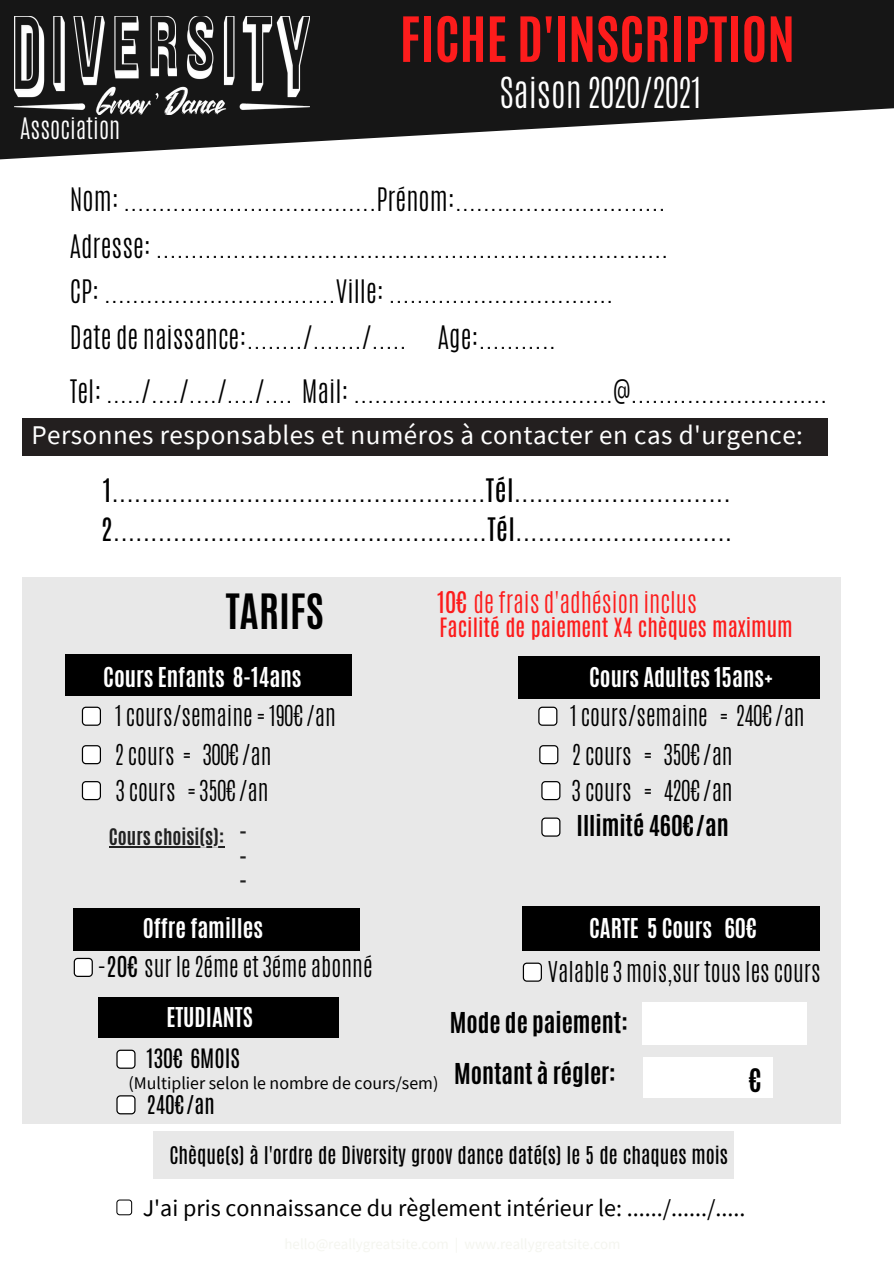
<style>
.page{position:relative;width:894px;height:1264px;background:#fff}
.page>*{position:absolute;margin:0;border:0;box-sizing:border-box;transform-origin:0 0}
.t1{font:700 52.95px "Antonio";color:#fd1c1c}
.t2{font:700 40.65px "Antonio";color:#000}
.t3{font:300 35.55px "Antonio";color:#fff}
.t4{font:300 27px/47.4px "Antonio";color:#000}
.t5{font:27px/39px "Antonio";letter-spacing:.015em;color:#000}
.t6{font:27px "Source Sans Pro";letter-spacing:.015em;color:#fff}
.t7{font:700 27px "Antonio";color:#000}
.t8{font:300 25.05px "Antonio";color:#fd1c1c}
.t9{font:300 24.75px "Antonio";color:#fff}
.t10{font:300 24px/38.4px "Antonio";color:#000}
.t11{font:24px "Source Sans Pro";color:#000}
.t12{font:700 24px "Antonio";color:#000}
.t13{font:700 22.95px "Antonio";color:#fff}
.t14{font:700 22.95px/24.6px "Antonio";color:#222}
.t15{font:700 22.8px "Antonio";color:#fff}
.t16{font:22.35px "Antonio";color:#000}
.t17{font:22.2px "Antonio";color:#fd1c1c}
.t18{font:21.6px "Antonio";color:#000}
.t19{font:20.4px "Antonio";color:#000}
.t20{font:700 19.05px "Antonio";color:#222}
.t21{font:17.85px "Source Sans Pro";color:#000}
.s1{font-weight:400}
</style>
<div class="page">
<svg style="left:0;top:0;width:893px;height:160px;fill:#161616"></svg>
<img style="left:15px;top:16px;width:295px;height:98px">
<div style="left:22px;top:577px;width:818px;height:547px;background:#e8e8e8"></div>
<div style="left:65px;top:654px;width:286px;height:41px;background:#000"></div>
<div style="left:518px;top:655px;width:302px;height:43px;background:#000"></div>
<div style="left:522px;top:906px;width:298px;height:44px;background:#000"></div>
<svg style="left:82px;top:706px;width:19px;height:19px"></svg>
<svg style="left:82px;top:745px;width:19px;height:19px"></svg>
<svg style="left:82px;top:781px;width:19px;height:19px"></svg>
<svg style="left:538px;top:706px;width:19px;height:19px"></svg>
<svg style="left:539px;top:745px;width:19px;height:19px"></svg>
<svg style="left:541px;top:781px;width:19px;height:19px"></svg>
<svg style="left:541px;top:817px;width:19px;height:19px"></svg>
<svg style="left:116px;top:1199px;width:16px;height:16px"></svg>
<svg style="left:522px;top:962px;width:20px;height:19px"></svg>
<div style="left:153px;top:1131px;width:581px;height:47px;background:#e8e8e8"></div>
<div style="left:642px;top:1057px;width:130px;height:41px;background:#fff"></div>
<div style="left:74px;top:907px;width:286px;height:43px;background:#000"></div>
<svg style="left:74px;top:957px;width:19px;height:20px"></svg>
<div style="left:641px;top:1001px;width:165px;height:43px;background:#fff"></div>
<div style="left:98px;top:997px;width:240px;height:40px;background:#000"></div>
<svg style="left:116px;top:1095px;width:19px;height:19px"></svg>
<svg style="left:116px;top:1049px;width:19px;height:19px"></svg>
<div style="left:22px;top:418px;width:805px;height:37px;background:#231f1f"></div>
<hr style="left:109px;top:845px;width:115px;height:2px;background:#222">
<p class="t9" style="left:20px;top:111px;width:102px">Association</p>
<h1 class="t1" style="left:399px;top:1px;width:396px">FICHE D'INSCRIPTION</h1>
<h3 class="t3" style="left:499px;top:67px;width:203px">Saison 2020/2021</h3>
<p class="t4" style="left:70px;top:176px;width:600px">Nom: ....................................Prénom:..............................<br>Adresse: .........................................................................</p>
<p class="t4" style="left:70px;top:267px;width:545px;line-height:47px">CP: .................................Ville: ................................<br>Date de naissance:......../......./..... Age:...........</p>
<p class="t4" style="left:70px;top:367px;width:759px">Tel: ...../..../..../..../.... Mail: .....................................@............................</p>
<p class="t6" style="left:31px;top:417px;width:773px">Personnes responsables et numéros à contacter en cas d'urgence:</p>
<p class="t5" style="left:101px;top:471px;width:632px">1..................................................Tél.............................<br>2..................................................Tél.............................</p>
<h2 class="t2" style="left:226px;top:582px;width:99px">TARIFS</h2>
<p class="t8" style="left:437px;top:584px;width:261px"><span class="s1">10€</span> de frais d'adhésion inclus</p>
<p class="t17" style="left:439px;top:611px;width:355px">Facilité de paiement X4 chèques maximum</p>
<p class="t13" style="left:103px;top:660px;width:200px">Cours Enfants 8-14ans</p>
<p class="t15" style="left:589px;top:660px;width:185px">Cours Adultes 15ans+</p>
<p class="t10" style="left:115px;top:697px;width:222px">1 cours/semaine = 190€/an<br>2 cours = 300€/an</p>
<p class="t10" style="left:116px;top:771px;width:154px">3 cours = 350€/an</p>
<p class="t20" style="left:109px;top:823px;width:140px">Cours choisi(s): <sup>-</sup></p>
<p class="t14" style="left:239px;top:843px;width:9px">- -</p>
<p class="t15" style="left:143px;top:911px;width:122px">Offre familles</p>
<p class="t10" style="left:98px;top:948px;width:276px"><span class="s1">-20€</span> sur le 2éme et 3éme abonné</p>
<p class="t15" style="left:166px;top:1000px;width:88px">ETUDIANTS</p>
<p class="t16" style="left:146px;top:1042px;width:95px">130€ 6MOIS</p>
<p class="t18" style="left:146px;top:1089px;width:70px">240€/an</p>
<p class="t21" style="left:128px;top:1071px;width:311px">(Multiplier selon le nombre de cours/sem)</p>
<p class="t10" style="left:570px;top:697px;width:236px">1 cours/semaine = 240€/an<br>2 cours = 350€/an</p>
<p class="t10" style="left:572px;top:771px;width:162px">3 cours = 420€/an</p>
<p class="t12" style="left:576px;top:808px;width:154px">Illimité 460€/an</p>
<p class="t15" style="left:589px;top:911px;width:170px">CARTE 5 Cours 60€</p>
<p class="t10" style="left:547px;top:952px;width:274px">Valable 3 mois,sur tous les cours</p>
<p class="t12" style="left:449px;top:1005px;width:180px">Mode de paiement:</p>
<p class="t12" style="left:454px;top:1056px;width:163px">Montant à régler:</p>
<p class="t7" style="left:748px;top:1060px;width:16px">€</p>
<p class="t19" style="left:169px;top:1140px;width:560px">Chèque(s) à l'ordre de Diversity groov dance daté(s) le 5 de chaques mois</p>
<p class="t11" style="left:143px;top:1192px;width:604px">J'ai pris connaissance du règlement intérieur le: ....../....../.....</p>
</div>
